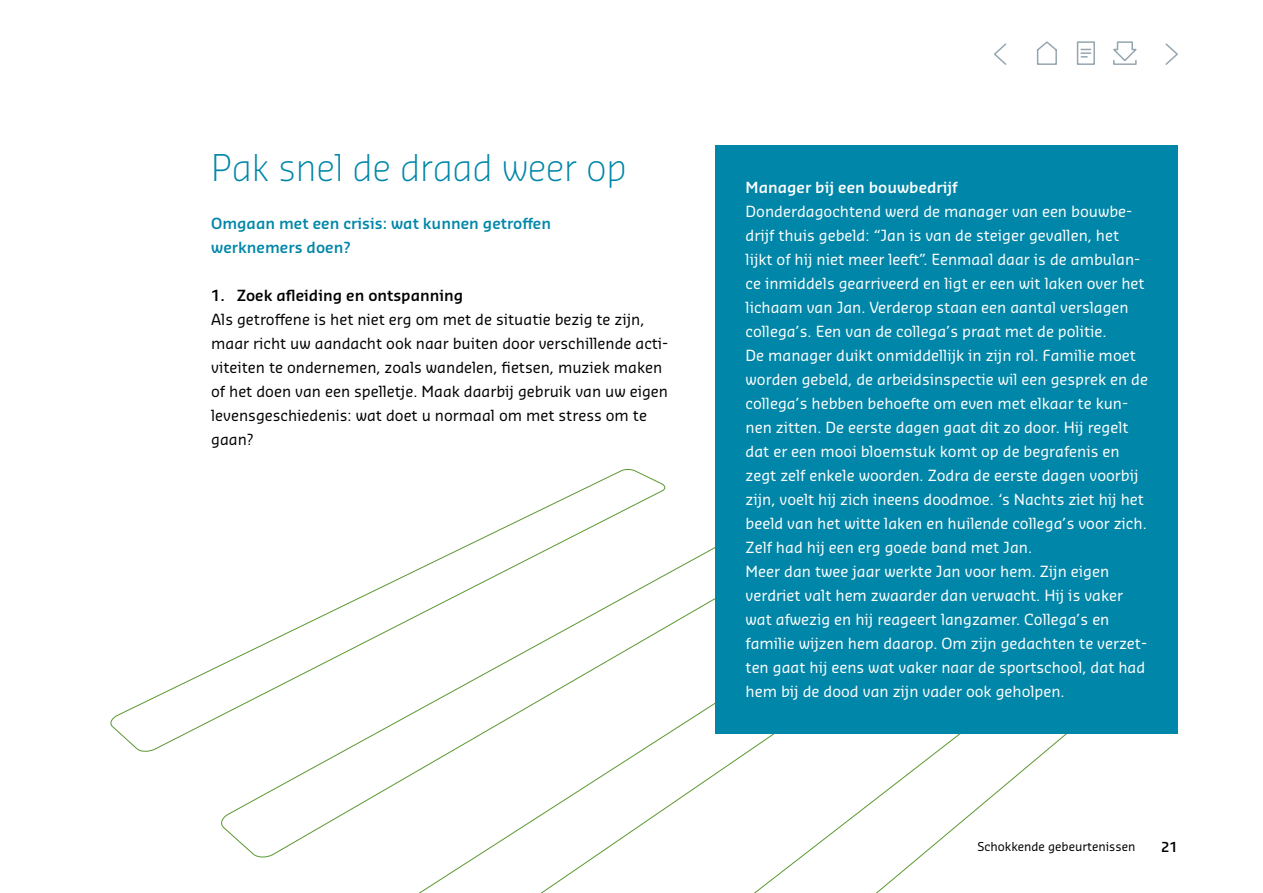
<style>
.page{position:relative;width:1263px;height:893px;background:#fff}
.page>*{position:absolute;margin:0;border:0;box-sizing:border-box;transform-origin:0 0}
.t1{font:300 36px "Sansa Pro";color:#0086a8}
.t2{font:15px/24px "Sansa Pro";color:#fff}
.t3{font:15px/24px "Sansa Pro";color:#000}
.t4{font:600 15px/24px "Sansa Pro";color:#0086a8}
.t5{font:600 15px "Sansa Pro";color:#000}
.t6{font:600 15px "Sansa Pro";color:#fff}
.t7{font:600 13.5px "Sansa Pro";color:#000}
.t8{font:12px "Sansa Pro";color:#000}
</style>
<div class="page">
<svg style="left:110px;top:468px;width:997px;height:425px"></svg>
<div style="left:716px;top:145px;width:462px;height:588px;background:#0086a8"></div>
<svg style="left:1165px;top:43px;width:13px;height:22px"></svg>
<svg style="left:994px;top:43px;width:13px;height:22px"></svg>
<svg style="left:1076px;top:41px;width:19px;height:24px"></svg>
<svg style="left:1036px;top:41px;width:21px;height:24px"></svg>
<svg style="left:1113px;top:41px;width:24px;height:24px"></svg>
<h1 class="t1" style="left:211px;top:144px;width:417px">Pak snel de draad weer op</h1>
<p class="t4" style="left:211px;top:211px;width:341px">Omgaan met een crisis: wat kunnen getroffen werknemers doen?</p>
<p class="t5" style="left:211px;top:286px;width:254px">1. Zoek afleiding en ontspanning</p>
<p class="t3" style="left:211px;top:307px;width:459px">Als getroffene is het niet erg om met de situatie bezig te zijn, maar richt uw aandacht ook naar buiten door verschillende acti&shy;viteiten te ondernemen, zoals wandelen, fietsen, muziek maken of het doen van een spelletje. Maak daarbij gebruik van uw eigen levensgeschiedenis: wat doet u normaal om met stress om te gaan?</p>
<p class="t6" style="left:746px;top:178px;width:213px">Manager bij een bouwbedrijf</p>
<p class="t2" style="left:746px;top:199px;width:404px">Donderdagochtend werd de manager van een bouwbe&shy;drijf thuis gebeld: “Jan is van de steiger gevallen, het lijkt of hij niet meer leeft”. Eenmaal daar is de ambulan&shy;ce inmiddels gearriveerd en ligt er een wit laken over het lichaam van Jan. Verderop staan een aantal verslagen collega’s. Een van de collega’s praat met de politie.<br>De manager duikt onmiddellijk in zijn rol. Familie moet worden gebeld, de arbeidsinspectie wil een gesprek en de collega’s hebben behoefte om even met elkaar te kun&shy;nen zitten. De eerste dagen gaat dit zo door. Hij regelt dat er een mooi bloemstuk komt op de begrafenis en zegt zelf enkele woorden. Zodra de eerste dagen voorbij zijn, voelt hij zich ineens doodmoe. ‘s Nachts ziet hij het beeld van het witte laken en huilende collega’s voor zich.<br>Zelf had hij een erg goede band met Jan.<br>Meer dan twee jaar werkte Jan voor hem. Zijn eigen verdriet valt hem zwaarder dan verwacht. Hij is vaker wat afwezig en hij reageert langzamer. Collega’s en familie wijzen hem daarop. Om zijn gedachten te verzet&shy;ten gaat hij eens wat vaker naar de sportschool, dat had hem bij de dood van zijn vader ook geholpen.</p>
<p class="t8" style="left:977px;top:839px;width:159px">Schokkende gebeurtenissen</p>
<p class="t7" style="left:1161px;top:838px;width:18px">21</p>
</div>
